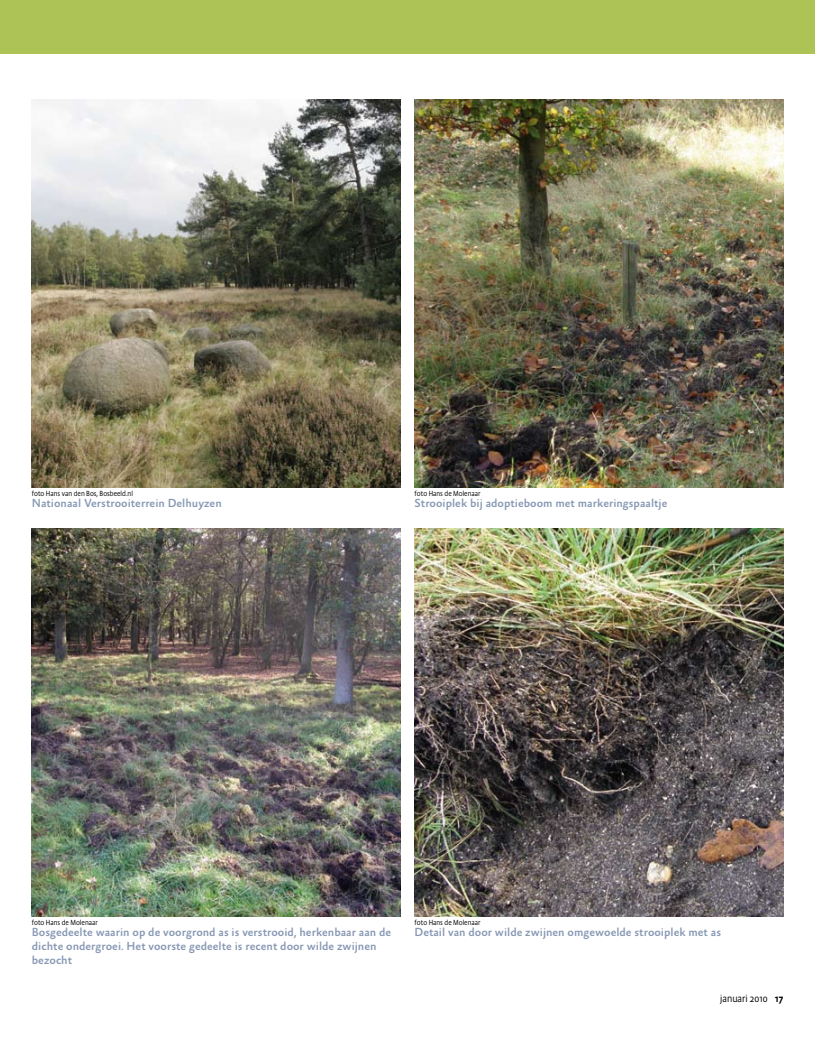
<style>
.page{position:relative;width:815px;height:1046px;background:#fff}
.page>*{position:absolute;margin:0;border:0;box-sizing:border-box;transform-origin:0 0}
.t1{font:500 11.88px/13.8px "Absara Sans";color:#8798b4}
.t2{font:300 10.38px "Absara Sans Head";color:#000}
.t3{font:300 7.5px "Absara Sans LF Head";color:#000}
.s1{font-weight:500}
</style>
<div class="page">
<div style="left:0;top:0;width:815px;height:53px;background:#aec355"></div>
<img style="left:32px;top:99px;width:368px;height:388px">
<img style="left:415px;top:99px;width:368px;height:388px">
<img style="left:415px;top:528px;width:368px;height:388px">
<img style="left:32px;top:528px;width:368px;height:388px">
<p class="t3" style="left:32px;top:488px;width:103px">foto Hans van den Bos, Bosbeeld.nl</p>
<p class="t3" style="left:415px;top:488px;width:67px">foto Hans de Molenaar</p>
<p class="t1" style="left:415px;top:496px;width:254px">Strooiplek bij adoptieboom met markeringspaaltje</p>
<p class="t1" style="left:32px;top:496px;width:191px">Nationaal Verstrooiterrein Delhuyzen</p>
<p class="t3" style="left:32px;top:917px;width:67px">foto Hans de Molenaar</p>
<p class="t3" style="left:415px;top:917px;width:67px">foto Hans de Molenaar</p>
<p class="t1" style="left:32px;top:925px;width:361px">Bosgedeelte waarin op de voorgrond as is verstrooid, herkenbaar aan de dichte ondergroei. Het voorste gedeelte is recent door wilde zwijnen bezocht</p>
<p class="t1" style="left:415px;top:925px;width:308px">Detail van door wilde zwijnen omgewoelde strooiplek met as</p>
<p class="t2" style="left:720px;top:991px;width:64px">januari 2010 <span class="s1">17</span></p>
</div>
